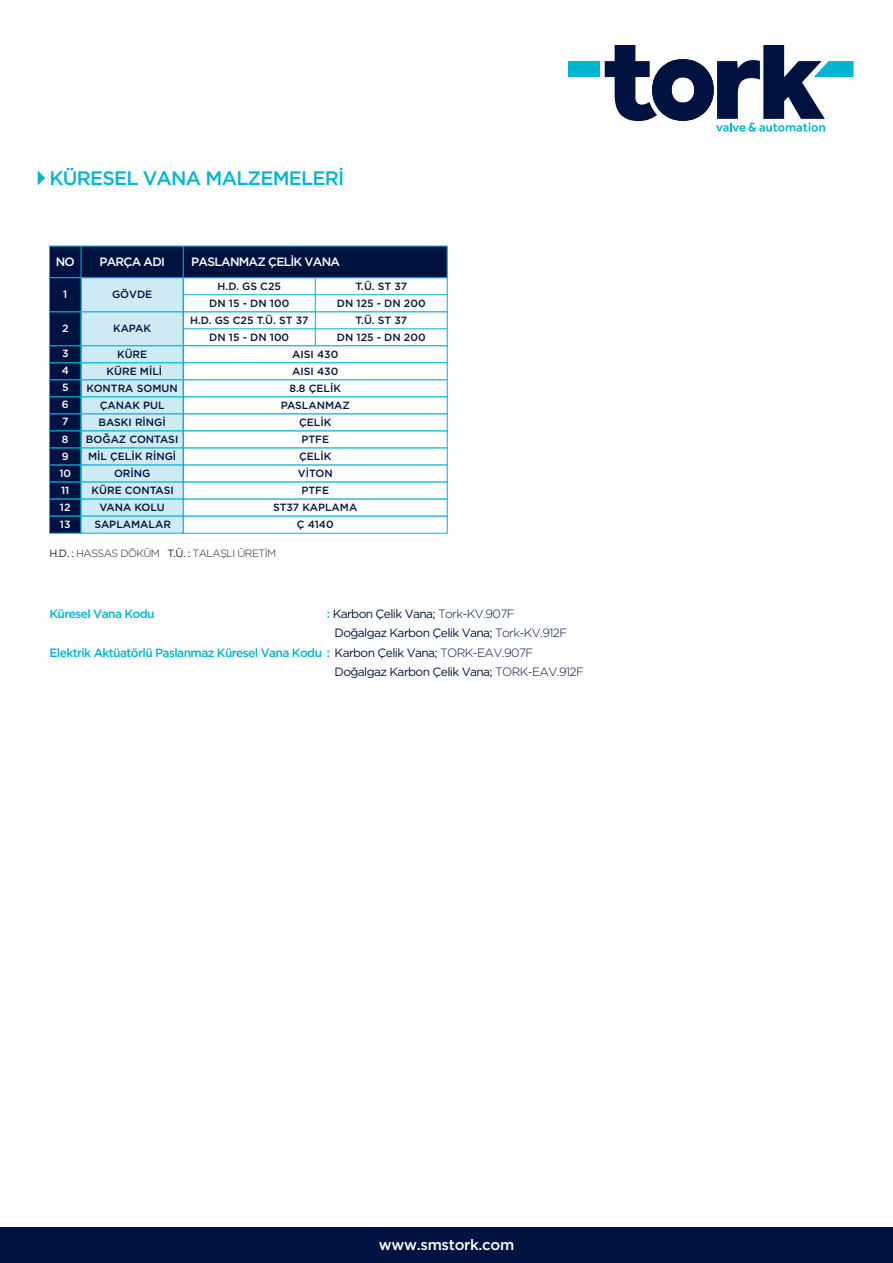
<style>
.page{position:relative;width:893px;height:1263px;background:#fff}
.page>*{position:absolute;margin:0;border:0;box-sizing:border-box;transform-origin:0 0}
.t1{font:500 19.5px "Gotham HTF";letter-spacing:-.04em;color:#00b5d1}
.t2{font:500 15px "Gotham HTF";letter-spacing:-.02em;color:#fff}
.t3{font:500 12.15px "Gotham HTF";letter-spacing:-.06em;color:#fff}
.t4{font:12px "Gotham HTF";letter-spacing:-.05em;color:#001340}
.t5{font:500 12px "Gotham HTF";letter-spacing:-.05em;color:#00b5d1}
.t6{font:10.5px/17px "Gotham";color:#001340;text-align:center}
.t7{font:300 10.5px "Gotham HTF";letter-spacing:-.05em;color:#231f20}
.t8{font:500 10.5px/17.1px "Gotham";color:#fff}
.s1{font-weight:400}
.s2{font-weight:500;color:#00b5d1}
.s3{font-weight:300}
.s4{font-weight:400;color:#001340}
.s5{font-weight:300;color:#001340}
</style>
<div class="page">
<div style="left:0;top:1227px;width:893px;height:36px;background:#001340"></div>
<svg style="left:605px;top:45px;width:248px;height:87px"></svg>
<div style="left:568px;top:61px;width:32px;height:16px;background:#00b5d1"></div>
<div style="left:81px;top:312px;width:102px;height:34px;background:#ceebf3;border:1px solid #00b5d1"></div>
<div style="left:81px;top:277px;width:102px;height:35px;background:#ceebf3;border:1px solid #00b5d1"></div>
<div style="left:183px;top:312px;width:264px;height:34px;background:#fff;border:1px solid #00b5d1"></div>
<div style="left:183px;top:277px;width:264px;height:35px;background:#fff;border:1px solid #00b5d1"></div>
<div style="left:81px;top:346px;width:102px;height:17px;background:#ceebf3;border:1px solid #00b5d1"></div>
<div style="left:81px;top:363px;width:102px;height:17px;background:#ceebf3;border:1px solid #00b5d1"></div>
<div style="left:81px;top:380px;width:102px;height:17px;background:#ceebf3;border:1px solid #00b5d1"></div>
<div style="left:81px;top:397px;width:102px;height:17px;background:#ceebf3;border:1px solid #00b5d1"></div>
<div style="left:81px;top:414px;width:102px;height:17px;background:#ceebf3;border:1px solid #00b5d1"></div>
<div style="left:81px;top:431px;width:102px;height:17px;background:#ceebf3"></div>
<div style="left:81px;top:448px;width:102px;height:17px;background:#ceebf3"></div>
<div style="left:49px;top:312px;width:32px;height:34px;background:#001340;border:1px solid #00b5d1"></div>
<div style="left:49px;top:346px;width:32px;height:17px;background:#001340;border:1px solid #00b5d1"></div>
<div style="left:49px;top:363px;width:32px;height:17px;background:#001340;border:1px solid #00b5d1"></div>
<div style="left:49px;top:380px;width:32px;height:17px;background:#001340;border:1px solid #00b5d1"></div>
<div style="left:49px;top:397px;width:32px;height:17px;background:#001340;border:1px solid #00b5d1"></div>
<div style="left:49px;top:414px;width:32px;height:17px;background:#001340;border:1px solid #00b5d1"></div>
<div style="left:183px;top:346px;width:264px;height:17px;background:#fff;border:1px solid #00b5d1"></div>
<div style="left:183px;top:363px;width:264px;height:17px;background:#fff;border:1px solid #00b5d1"></div>
<div style="left:183px;top:380px;width:264px;height:17px;background:#fff;border:1px solid #00b5d1"></div>
<div style="left:183px;top:397px;width:264px;height:17px;background:#fff;border:1px solid #00b5d1"></div>
<div style="left:49px;top:431px;width:32px;height:17px;background:#001340;border:1px solid #00b5d1"></div>
<div style="left:49px;top:448px;width:32px;height:17px;background:#001340;border:1px solid #00b5d1"></div>
<div style="left:49px;top:465px;width:32px;height:17px;background:#001340;border:1px solid #00b5d1"></div>
<div style="left:81px;top:465px;width:102px;height:17px;background:#ceebf3"></div>
<div style="left:49px;top:482px;width:32px;height:17px;background:#001340;border:1px solid #00b5d1"></div>
<div style="left:81px;top:482px;width:102px;height:17px;background:#ceebf3"></div>
<div style="left:49px;top:499px;width:32px;height:17px;background:#001340;border:1px solid #00b5d1"></div>
<div style="left:81px;top:499px;width:102px;height:17px;background:#ceebf3"></div>
<div style="left:49px;top:516px;width:32px;height:17px;background:#001340;border:1px solid #00b5d1"></div>
<div style="left:81px;top:516px;width:102px;height:17px;background:#ceebf3;border:1px solid #00b5d1"></div>
<div style="left:49px;top:246px;width:398px;height:32px;background:#001340;border:1px solid #00b5d1"></div>
<hr style="left:183px;top:280px;width:1px;height:202px;background:#00b5d1">
<hr style="left:81px;top:280px;width:1px;height:202px;background:#00b5d1">
<hr style="left:183px;top:294px;width:264px;height:1px;background:#00b5d1">
<hr style="left:315px;top:278px;width:1px;height:68px;background:#00b5d1">
<hr style="left:183px;top:246px;width:1px;height:31px;background:#00b5d1">
<hr style="left:81px;top:246px;width:1px;height:31px;background:#00b5d1">
<hr style="left:183px;top:329px;width:264px;height:1px;background:#00b5d1">
<div style="left:49px;top:277px;width:32px;height:35px;background:#001340;border:1px solid #00b5d1"></div>
<svg style="left:38px;top:171px;width:7px;height:14px"></svg>
<h1 class="t1" style="left:49px;top:167px;width:296px">KÜRESEL VANA MALZEMELERİ</h1>
<p class="t3" style="left:56px;top:255px;width:21px">NO</p>
<p class="t3" style="left:99px;top:255px;width:67px">PARÇA ADI</p>
<p class="t3" style="left:191px;top:255px;width:150px">PASLANMAZ ÇELİK VANA</p>
<p class="t8" style="left:63px;top:285px;width:6px">1</p>
<p class="t8" style="left:62px;top:319px;width:8px">2</p>
<p class="t6" style="left:112px;top:286px;width:42px">GÖVDE</p>
<p class="t6" style="left:113px;top:320px;width:39px">KAPAK</p>
<p class="t6" style="left:209px;top:277px;width:81px">H.D. GS C25<br>DN 15 - DN 100</p>
<p class="t6" style="left:337px;top:277px;width:90px">T.Ü. ST 37<br>DN 125 - DN 200</p>
<p class="t6" style="left:190px;top:312px;width:120px">H.D. GS C25 T.Ü. ST 37<br>DN 15 - DN 100</p>
<p class="t6" style="left:337px;top:312px;width:90px">T.Ü. ST 37<br>DN 125 - DN 200</p>
<p class="t8" style="left:62px;top:345px;width:8px">3</p>
<p class="t6" style="left:117px;top:346px;width:32px">KÜRE</p>
<p class="t6" style="left:292px;top:345px;width:48px">AISI 430</p>
<p class="t8" style="left:62px;top:362px;width:9px">4</p>
<p class="t6" style="left:292px;top:362px;width:48px">AISI 430</p>
<p class="t8" style="left:62px;top:379px;width:8px">5</p>
<p class="t6" style="left:87px;top:380px;width:93px">KONTRA SOMUN</p>
<p class="t6" style="left:281px;top:379px;width:71px">8.8 ÇELİK<br>PASLANMAZ<br>ÇELİK</p>
<p class="t6" style="left:299px;top:448px;width:34px">ÇELİK</p>
<p class="t6" style="left:107px;top:363px;width:57px">KÜRE MİLİ</p>
<p class="t8" style="left:62px;top:396px;width:8px">6</p>
<p class="t6" style="left:100px;top:397px;width:66px">ÇANAK PUL</p>
<p class="t8" style="left:62px;top:413px;width:8px">7</p>
<p class="t6" style="left:98px;top:414px;width:69px">BASKI RİNGİ</p>
<p class="t8" style="left:62px;top:430px;width:8px">8</p>
<p class="t6" style="left:86px;top:431px;width:94px">BOĞAZ CONTASI</p>
<p class="t8" style="left:62px;top:447px;width:8px">9</p>
<p class="t6" style="left:88px;top:448px;width:90px">MİL ÇELİK RİNGİ</p>
<p class="t8" style="left:59px;top:464px;width:13px">10</p>
<p class="t6" style="left:114px;top:465px;width:38px">ORİNG</p>
<p class="t8" style="left:60px;top:481px;width:12px">11<br>12</p>
<p class="t6" style="left:301px;top:431px;width:29px">PTFE</p>
<p class="t6" style="left:273px;top:465px;width:86px">VİTON<br>PTFE<br>ST37 KAPLAMA<br>Ç 4140</p>
<p class="t6" style="left:92px;top:482px;width:84px">KÜRE CONTASI</p>
<p class="t6" style="left:100px;top:499px;width:67px">VANA KOLU</p>
<p class="t8" style="left:60px;top:515px;width:12px">13</p>
<p class="t6" style="left:94px;top:516px;width:78px">SAPLAMALAR</p>
<p class="t7" style="left:49px;top:547px;width:228px"><span class="s1">H.D. :</span> HASSAS DÖKÜM <span class="s1">T.Ü. :</span> TALAŞLI ÜRETİM</p>
<p class="t5" style="left:49px;top:606px;width:107px">Küresel Vana Kodu</p>
<p class="t4" style="left:327px;top:607px;width:189px"><span class="s2">:</span> Karbon Çelik Vana; <span class="s3">Tork-KV.907F</span></p>
<p class="t4" style="left:335px;top:626px;width:234px">Doğalgaz Karbon Çelik Vana; <span class="s3">Tork-KV.912F</span></p>
<p class="t5" style="left:49px;top:645px;width:485px">Elektrik Aktüatörlü Paslanmaz Küresel Vana Kodu : <span class="s4">Karbon Çelik Vana;</span> <span class="s5">TORK-EAV.907F</span></p>
<p class="t4" style="left:335px;top:665px;width:251px">Doğalgaz Karbon Çelik Vana; <span class="s3">TORK-EAV.912F</span></p>
<h2 class="t2" style="left:379px;top:1236px;width:137px">www.smstork.com</h2>
</div>
